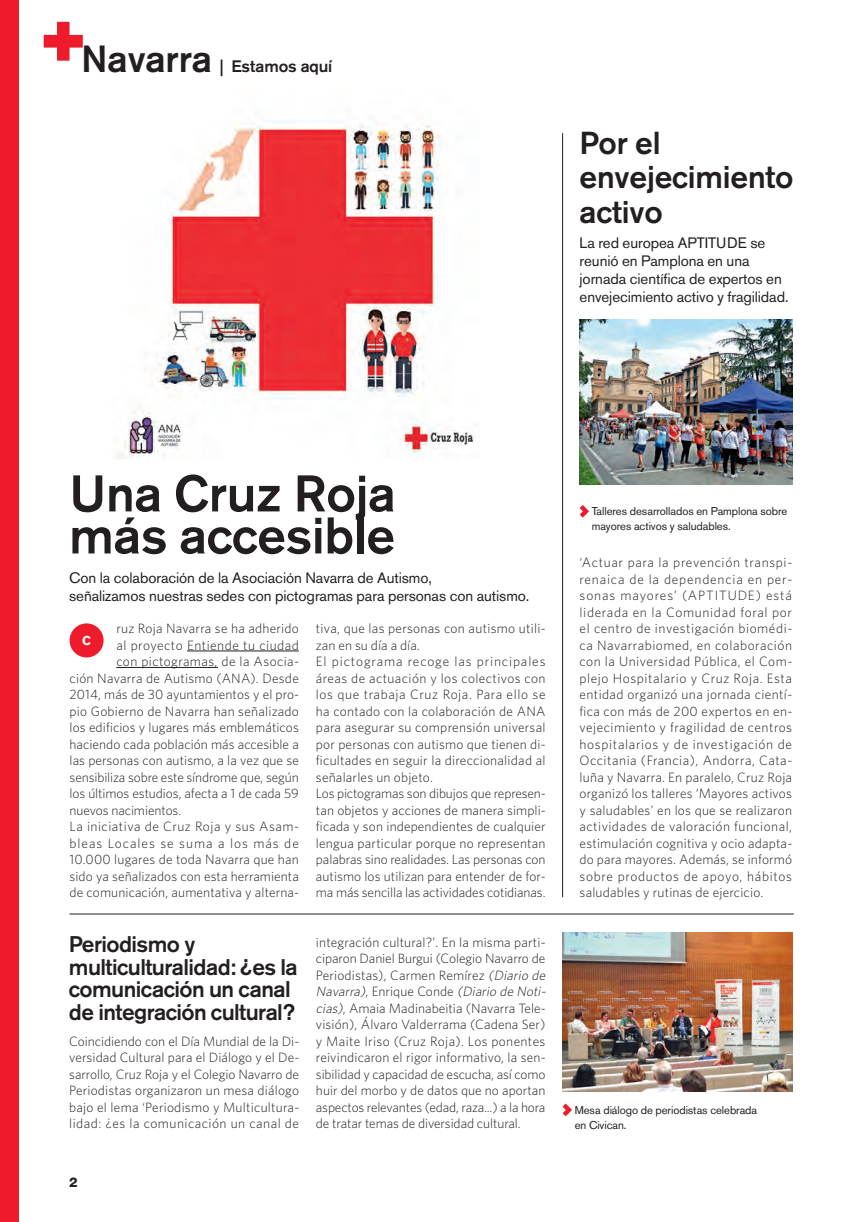
<style>
.page{position:relative;width:851px;height:1222px;background:#fff}
.page>*{position:absolute;margin:0;border:0;box-sizing:border-box;transform-origin:0 0}
.t1{font:500 51px/42px "Akzidenz Grotesk BE";letter-spacing:-.005em;color:#231f20}
.t2{font:500 37.5px "Akzidenz Grotesk BE";letter-spacing:-.005em;color:#231f20}
.t3{font:500 31.5px/34.5px "Akzidenz Grotesk BE";letter-spacing:-.005em;color:#231f20}
.t4{font:500 22.5px/22.5px "Akzidenz Grotesk BE";letter-spacing:-.025em;color:#231f20}
.t5{font:500 16.5px "Akzidenz Grotesk BE";letter-spacing:-.005em;color:#231f20}
.t6{font:15px/18px "Akzidenz Grotesk BE";letter-spacing:-.005em;color:#231f20}
.t7{font:300 13.5px/16.5px "Whitney";letter-spacing:.01em;color:#231f20;text-align:justify}
.t8{font:300 13.5px "Whitney";letter-spacing:.035em;color:#231f20}
.t9{font:300 13.5px "Whitney";letter-spacing:-.01em;color:#231f20}
.t10{font:300 13.5px "Whitney";letter-spacing:.07em;color:#231f20}
.t11{font:300 13.5px "Whitney";letter-spacing:.03em;color:#231f20}
.t12{font:800 13.5px "Helvetica Neue";color:#231f20}
.t13{font:700 12.75px "Akzidenz Grotesk BE";color:#fff}
.t14{font:11.25px/15px "Akzidenz Grotesk BE";letter-spacing:-.005em;color:#231f20}
.s1{font-style:italic}
</style>
<div class="page">
<div style="left:0;top:0;width:19px;height:1221px;background:#ee1b2c"></div>
<svg style="left:44px;top:22px;width:39px;height:39px"></svg>
<img style="left:116px;top:117px;width:358px;height:342px">
<hr style="left:69px;top:913px;width:725px;height:1px;background:#231f20">
<hr style="left:187px;top:650px;width:112px;height:1px;background:#231f20">
<hr style="left:116px;top:667px;width:102px;height:1px;background:#231f20">
<div style="left:70px;top:623px;width:34px;height:34px;background:#ee1b2c;border-radius:50%"></div>
<svg style="left:562px;top:1103px;width:10px;height:13px"></svg>
<img style="left:562px;top:932px;width:230px;height:159px">
<svg style="left:579px;top:505px;width:10px;height:12px"></svg>
<img style="left:579px;top:319px;width:213px;height:165px">
<hr style="left:562px;top:133px;width:1px;height:764px;background:#231f20">
<h2 class="t2" style="left:81px;top:45px;width:132px">Navarra</h2>
<p class="t5" style="left:220px;top:60px;width:114px">| Estamos aquí</p>
<h3 class="t3" style="left:579px;top:128px;width:215px">Por el envejecimiento activo</h3>
<p class="t6" style="left:579px;top:235px;width:210px">La red europea APTITUDE se reunió en Pamplona en una jornada científica de expertos en envejecimiento activo y fragilidad.</p>
<h1 class="t1" style="left:69px;top:476px;width:328px">Una Cruz Roja más accesible</h1>
<p class="t6" style="left:69px;top:570px;width:462px">Con la colaboración de la Asociación Navarra de Autismo,<br>señalizamos nuestras sedes con pictogramas para personas con autismo.</p>
<p class="t13" style="left:82px;top:636px;width:10px">C</p>
<p class="t7" style="left:116px;top:621px;width:184px">ruz Roja Navarra se ha adherido</p>
<p class="t8" style="left:116px;top:639px;width:184px">al proyecto Entiende tu ciudad</p>
<p class="t11" style="left:116px;top:656px;width:184px">con pictogramas, de la Asocia-</p>
<p class="t7" style="left:70px;top:670px;width:231px">ción Navarra de Autismo (ANA). Desde</p>
<p class="t7" style="left:70px;top:687px;width:231px">2014, más de 30 ayuntamientos y el pro-</p>
<p class="t7" style="left:70px;top:703px;width:231px">pio Gobierno de Navarra han señalizado</p>
<p class="t7" style="left:70px;top:720px;width:231px">los edificios y lugares más emblemáticos</p>
<p class="t7" style="left:70px;top:736px;width:231px">haciendo cada población más accesible a</p>
<p class="t7" style="left:70px;top:753px;width:231px">las personas con autismo, a la vez que se</p>
<p class="t9" style="left:70px;top:771px;width:231px">sensibiliza sobre este síndrome que, según</p>
<p class="t7" style="left:70px;top:786px;width:231px">los últimos estudios, afecta a 1 de cada 59</p>
<p class="t7" style="left:70px;top:802px;width:113px">nuevos nacimientos.</p>
<p class="t8" style="left:70px;top:821px;width:231px">La iniciativa de Cruz Roja y sus Asam-</p>
<p class="t10" style="left:70px;top:837px;width:231px">bleas Locales se suma a los más de</p>
<p class="t7" style="left:70px;top:852px;width:231px">10.000 lugares de toda Navarra que han</p>
<p class="t7" style="left:70px;top:868px;width:231px">sido ya señalizados con esta herramienta</p>
<p class="t7" style="left:70px;top:885px;width:231px">de comunicación, aumentativa y alterna-</p>
<p class="t7" style="left:316px;top:621px;width:231px;text-align:left">tiva, que las personas con autismo utili&shy;zan en su día a día.<br>El pictograma recoge las principales áreas de actuación y los colectivos con los que trabaja Cruz Roja. Para ello se ha contado con la colaboración de ANA para asegurar su comprensión universal por personas con autismo que tienen di&shy;ficultades en seguir la direccionalidad al señalarles un objeto.<br>Los pictogramas son dibujos que represen&shy;tan objetos y acciones de manera simpli&shy;ficada y son independientes de cualquier lengua particular porque no representan palabras sino realidades. Las personas con autismo los utilizan para entender de for&shy;ma más sencilla las actividades cotidianas.</p>
<h3 class="t4" style="left:69px;top:934px;width:230px">Periodismo y multiculturalidad: ¿es la comunicación un canal de integración cultural?</h3>
<p class="t7" style="left:69px;top:1033px;width:232px">Coincidiendo con el Día Mundial de la Di&shy;versidad Cultural para el Diálogo y el De&shy;sarrollo, Cruz Roja y el Colegio Navarro de Periodistas organizaron un mesa diálogo bajo el lema ‘Periodismo y Multicultura&shy;lidad: ¿es la comunicación un canal de</p>
<p class="t7" style="left:316px;top:934px;width:233px;text-align:left">integración cultural?’. En la misma parti&shy;ciparon Daniel Burgui (Colegio Navarro de Periodistas), Carmen Remírez <span class="s1">(Diario de Navarra)</span>, E n r i q u e Co n d e <span class="s1">(Diario de Noti&shy;cias)</span>, Amaia Madinabeitia (Navarra Tele&shy;visión), Álvaro Valderrama (Cadena Ser) y Maite Iriso (Cruz Roja). Los ponentes reivindicaron el rigor informativo, la sen&shy;sibilidad y capacidad de escucha, así como huir del morbo y de datos que no aportan aspectos relevantes (edad, raza...) a la hora de tratar temas de diversidad cultural.</p>
<p class="t12" style="left:69px;top:1176px;width:10px">2</p>
<p class="t14" style="left:592px;top:504px;width:197px">Talleres desarrollados en Pamplona sobre mayores activos y saludables.</p>
<p class="t7" style="left:579px;top:555px;width:214px">‘Actuar para la prevención transpi&shy;renaica de la dependencia en per&shy;sonas mayores’ (APTITUDE) está liderada en la Comunidad foral por el centro de investigación biomédi&shy;ca Navarrabiomed, en colaboración con la Universidad Pública, el Com&shy;plejo Hospitalario y Cruz Roja. Esta entidad organizó una jornada cientí&shy;fica con más de 200 expertos en en&shy;vejecimiento y fragilidad de centros hospitalarios y de investigación de Occitania (Francia), Andorra, Cata&shy;luña y Navarra. En paralelo, Cruz Roja organizó los talleres ‘Mayores activos y saludables’ en los que se realizaron actividades de valoración funcional, estimulación cognitiva y ocio adapta&shy;do para mayores. Además, se informó sobre productos de apoyo, hábitos saludables y rutinas de ejercicio.</p>
<p class="t14" style="left:575px;top:1103px;width:184px">Mesa diálogo de periodistas celebrada en Civican.</p>
</div>
